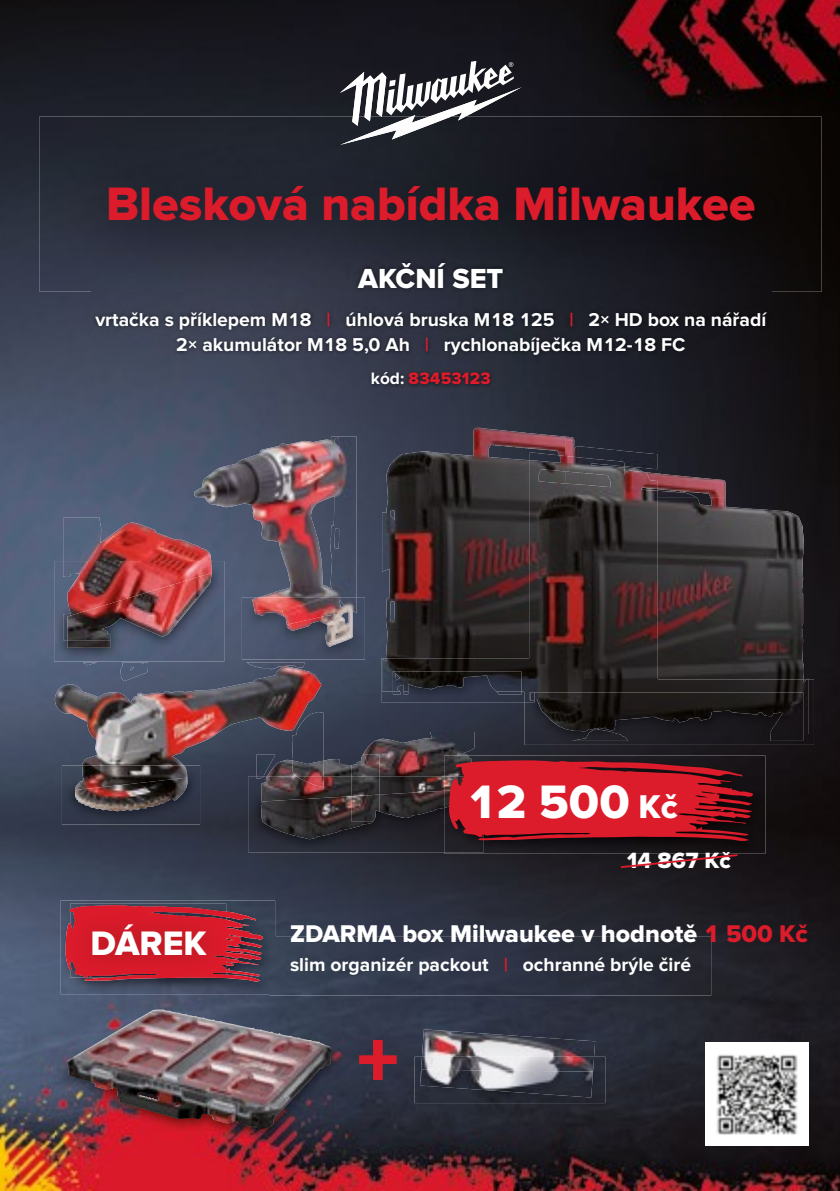
<style>
.page{position:relative;width:840px;height:1191px;background:#fff}
.page>*{position:absolute;margin:0;border:0;box-sizing:border-box;transform-origin:0 0}
.t1{font:48.6px "Proxima Nova Extrabld";color:#dc1b2b}
.t2{font:48.6px "Proxima Nova Extrabld";color:#fff}
.t3{font:35.2px "Proxima Nova Extrabld";color:#fff}
.t4{font:28.6px "Proxima Nova Extrabld";color:#fff}
.t5{font:25px "Proxima Nova Extrabld";color:#fff}
.t6{font:22.8px "Proxima Nova Extrabld";color:#fff}
.t7{font:700 19.4px/25.8px "Proxima Nova";color:#fff;text-align:center}
.t8{font:17.2px "Proxima Nova Extrabld";letter-spacing:.01em;color:#dc1b2b}
.s1{color:#dc1b2b}
.s2{font-family:"Proxima Nova";font-weight:700;color:#fff}
.s3{font-size:34px}
</style>
<div class="page">
<img style="left:0;top:0;width:839px;height:1191px">
<img style="left:381px;top:658px;width:143px;height:44px">
<img style="left:392px;top:691px;width:129px;height:3px">
<img style="left:382px;top:428px;width:94px;height:225px">
<img style="left:565px;top:436px;width:92px;height:16px">
<img style="left:382px;top:658px;width:147px;height:33px">
<img style="left:392px;top:671px;width:129px;height:20px">
<img style="left:571px;top:734px;width:231px;height:7px">
<img style="left:529px;top:452px;width:196px;height:45px">
<img style="left:657px;top:497px;width:146px;height:182px">
<img style="left:529px;top:455px;width:128px;height:224px">
<img style="left:529px;top:658px;width:5px;height:21px">
<img style="left:534px;top:679px;width:273px;height:55px">
<img style="left:534px;top:679px;width:123px;height:12px">
<img style="left:534px;top:692px;width:162px;height:40px">
<svg style="left:524px;top:679px;width:10px;height:23px"></svg>
<img style="left:588px;top:729px;width:30px;height:5px">
<img style="left:67px;top:640px;width:43px;height:8px">
<img style="left:63px;top:518px;width:148px;height:122px">
<img style="left:67px;top:616px;width:114px;height:24px">
<img style="left:248px;top:776px;width:196px;height:76px">
<img style="left:362px;top:732px;width:112px;height:44px">
<img style="left:379px;top:776px;width:65px;height:15px">
<img style="left:379px;top:791px;width:65px;height:28px">
<img style="left:275px;top:759px;width:76px;height:17px">
<img style="left:261px;top:776px;width:90px;height:20px">
<img style="left:261px;top:796px;width:112px;height:43px">
<img style="left:351px;top:754px;width:28px;height:40px">
<img style="left:351px;top:794px;width:28px;height:27px">
<img style="left:256px;top:754px;width:19px;height:22px">
<svg style="left:256px;top:776px;width:7px;height:2px"></svg>
<img style="left:194px;top:436px;width:137px;height:69px">
<img style="left:252px;top:597px;width:104px;height:46px">
<img style="left:254px;top:610px;width:98px;height:36px">
<img style="left:174px;top:790px;width:13px;height:21px">
<img style="left:83px;top:662px;width:221px;height:19px">
<img style="left:75px;top:765px;width:112px;height:25px">
<img style="left:75px;top:790px;width:99px;height:21px">
<img style="left:292px;top:712px;width:31px;height:48px">
<img style="left:292px;top:760px;width:31px;height:16px">
<img style="left:297px;top:776px;width:26px;height:11px">
<svg style="left:339px;top:61px;width:182px;height:56px"></svg>
<img style="left:39px;top:117px;width:782px;height:175px">
<img style="left:339px;top:117px;width:126px;height:28px">
<img style="left:352px;top:117px;width:29px;height:9px">
<img style="left:91px;top:258px;width:679px;height:130px">
<img style="left:444px;top:755px;width:321px;height:98px">
<img style="left:444px;top:755px;width:27px;height:34px">
<img style="left:444px;top:789px;width:4px;height:19px">
<svg style="left:448px;top:760px;width:304px;height:81px;background:#b21926"></svg>
<svg style="left:619px;top:853px;width:119px;height:16px;background:#32191f"></svg>
<img style="left:414px;top:1056px;width:191px;height:47px">
<img style="left:422px;top:1029px;width:172px;height:27px">
<img style="left:420px;top:1056px;width:173px;height:41px">
<img style="left:420px;top:1069px;width:172px;height:28px">
<svg style="left:359px;top:1040px;width:37px;height:40px"></svg>
<img style="left:55px;top:1046px;width:289px;height:95px">
<img style="left:67px;top:1009px;width:265px;height:119px">
<img style="left:269px;top:936px;width:441px;height:59px">
<img style="left:61px;top:900px;width:214px;height:94px">
<img style="left:269px;top:936px;width:6px;height:58px">
<svg style="left:65px;top:905px;width:198px;height:76px;background:#7d3545"></svg>
<img style="left:70px;top:903px;width:156px;height:2px">
<img style="left:70px;top:905px;width:156px;height:72px">
<img style="left:704px;top:1042px;width:103px;height:103px">
<h1 class="t1" style="left:106px;top:181px;width:650px">Blesková nabídka Milwaukee</h1>
<h3 class="t4" style="left:358px;top:265px;width:147px">AKČNÍ SET</h3>
<p class="t7" style="left:95px;top:307px;width:672px">vrtačka s příklepem M18 <span class="s1">|</span> úhlová bruska M18 125 <span class="s1">|</span> 2× HD box na nářadí<br>2× akumulátor M18 5,0 Ah <span class="s1">|</span> rychlonabíječka M12-18 FC</p>
<p class="t8" style="left:370px;top:370px;width:121px"><span class="s2">kód:</span> 83453123</p>
<h2 class="t3" style="left:90px;top:927px;width:117px">DÁREK</h2>
<h1 class="t2" style="left:465px;top:779px;width:213px">12 500 <span class="s3">Kč</span></h1>
<p class="t6" style="left:627px;top:849px;width:105px">14 867 Kč</p>
<p class="t5" style="left:290px;top:921px;width:519px">ZDARMA box Milwaukee v hodnotě <span class="s1">1 500 Kč</span></p>
<p class="t7" style="left:290px;top:952px;width:402px">slim organizér packout <span class="s1">|</span> ochranné brýle čiré</p>
</div>
